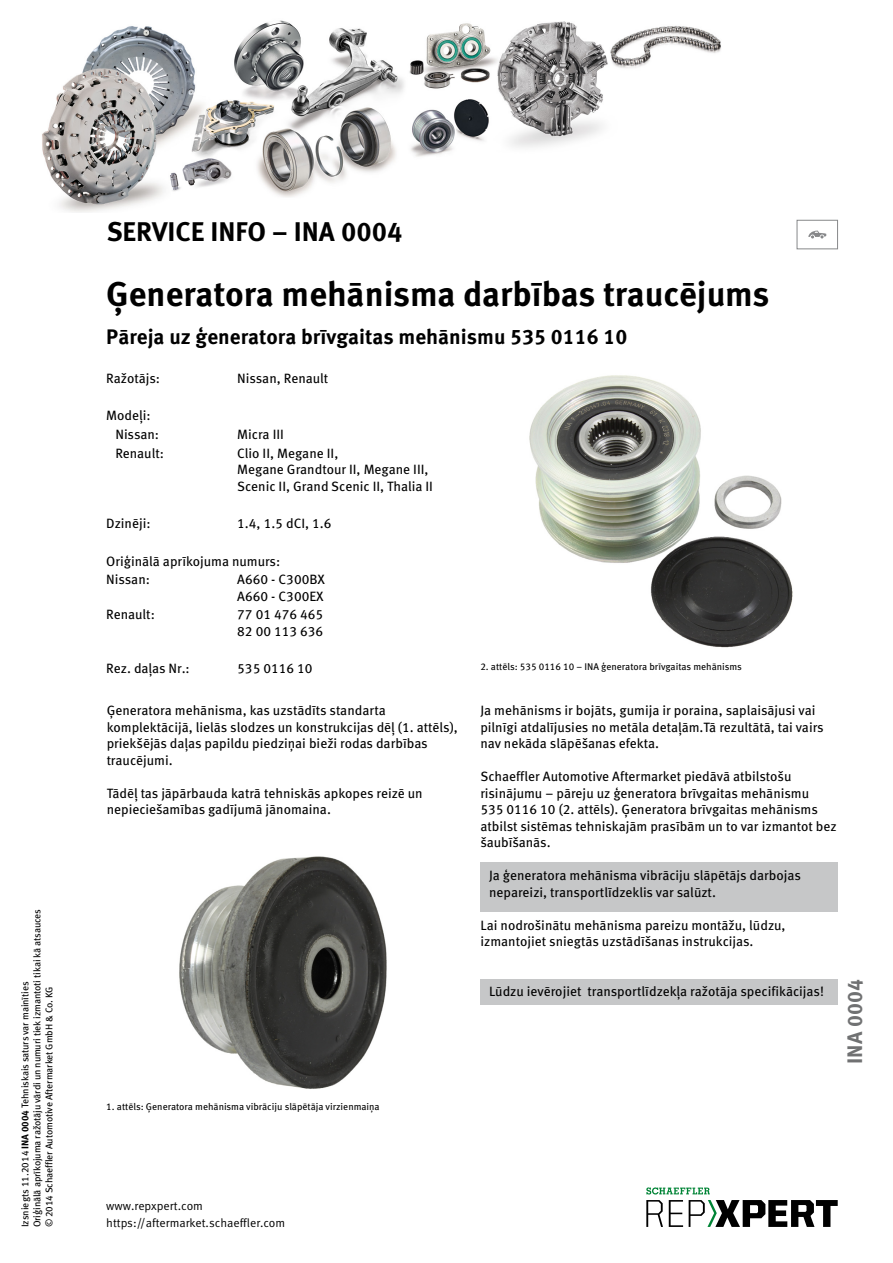
<style>
.page{position:relative;width:893px;height:1263px;background:#fff}
.page>*{position:absolute;margin:0;border:0;box-sizing:border-box;transform-origin:0 0}
.t1{font:700 34.5px "Meta Pro";color:#000}
.t2{font:700 27px "Meta Pro";color:#000}
.t3{font:700 21px "Meta Pro";color:#000}
.t4{font:700 21px "Meta Pro";color:#707172}
.t5{font:13.5px/16.5px "Meta Pro";color:#000}
.t6{font:12px "Meta Pro Norm";color:#000}
.t7{font:9.75px/12px "Meta Pro";letter-spacing:-.01em;color:#000}
.s1{font-weight:700}
</style>
<div class="page">
<div style="left:480px;top:862px;width:358px;height:49px;background:#c6c7c8"></div>
<img style="left:179px;top:856px;width:208px;height:233px">
<img style="left:529px;top:375px;width:264px;height:273px">
<div style="left:480px;top:980px;width:358px;height:25px;background:#c6c7c8"></div>
<div style="left:797px;top:220px;width:41px;height:29px;border:1px solid #87888a"></div>
<svg style="left:808px;top:231px;width:18px;height:7px"></svg>
<img style="left:42px;top:20px;width:679px;height:192px">
<svg style="left:646px;top:1200px;width:17px;height:27px"></svg>
<svg style="left:669px;top:1200px;width:14px;height:27px"></svg>
<svg style="left:689px;top:1200px;width:149px;height:27px"></svg>
<svg style="left:646px;top:1187px;width:64px;height:7px"></svg>
<p class="t7" style="left:31px;top:1227px;width:320px;rotate:-90deg">Oriģinālā aprīkojuma ražotāju vārdi un numuri tiek izmantoti tikai kā atsauces © 2014 Schaeffler Automotive Aftermarket GmbH &amp; Co. KG</p>
<p class="t7" style="left:19px;top:1227px;width:247px;rotate:-90deg">Izsniegts 11.2014 <span class="s1">INA 0004</span> Tehniskais saturs var mainīties</p>
<h2 class="t2" style="left:107px;top:210px;width:297px">SERVICE INFO – INA 0004</h2>
<h1 class="t1" style="left:106px;top:267px;width:665px">Ģeneratora mehānisma darbības traucējums</h1>
<h3 class="t3" style="left:106px;top:320px;width:523px">Pāreja uz ģeneratora brīvgaitas mehānismu 535 0116 10</h3>
<p class="t5" style="left:106px;top:369px;width:55px">Ražotājs:</p>
<p class="t5" style="left:237px;top:369px;width:92px">Nissan, Renault</p>
<p class="t5" style="left:115px;top:405px;width:45px;line-height:18.8px;text-indent:-9px">Modeļi:<br>Nissan:</p>
<p class="t5" style="left:237px;top:425px;width:48px">Micra III</p>
<p class="t5" style="left:115px;top:444px;width:50px">Renault:</p>
<p class="t5" style="left:237px;top:444px;width:197px">Clio II, Megane II,<br>Megane Grandtour II, Megane III,<br>Scenic II, Grand Scenic II, Thalia II</p>
<p class="t5" style="left:106px;top:514px;width:46px">Dzinēji:</p>
<p class="t5" style="left:237px;top:514px;width:96px">1.4, 1.5 dCI, 1.6</p>
<p class="t5" style="left:106px;top:551px;width:176px;line-height:18.8px">Oriģinālā aprīkojuma numurs:<br>Nissan:</p>
<p class="t5" style="left:237px;top:570px;width:89px">A660 - C300BX<br>A660 - C300EX</p>
<p class="t5" style="left:106px;top:606px;width:50px">Renault:</p>
<p class="t5" style="left:237px;top:606px;width:88px">77 01 476 465<br>82 00 113 636</p>
<p class="t5" style="left:106px;top:659px;width:85px">Rez. daļas Nr.:</p>
<p class="t5" style="left:237px;top:659px;width:77px">535 0116 10</p>
<p class="t5" style="left:107px;top:701px;width:353px">Ģeneratora mehānisma, kas uzstādīts standarta komplektācijā, lielās slodzes un konstrukcijas dēļ (1. attēls), priekšējās daļas papildu piedziņai bieži rodas darbības traucējumi.</p>
<p class="t5" style="left:107px;top:784px;width:317px">Tādēļ tas jāpārbauda katrā tehniskās apkopes reizē un nepieciešamības gadījumā jānomaina.</p>
<p class="t7" style="left:480px;top:660px;width:263px">2. attēls: 535 0116 10 – INA ģeneratora brīvgaitas mehānisms</p>
<p class="t5" style="left:480px;top:701px;width:345px">Ja mehānisms ir bojāts, gumija ir poraina, saplaisājusi vai pilnīgi atdalījusies no metāla detaļām.Tā rezultātā, tai vairs nav nekāda slāpēšanas efekta.</p>
<p class="t5" style="left:480px;top:767px;width:358px">Schaeffler Automotive Aftermarket piedāvā atbilstošu risinājumu – pāreju uz ģeneratora brīvgaitas mehānismu<br>535 0116 10 (2. attēls). Ģeneratora brīvgaitas mehānisms atbilst sistēmas tehniskajām prasībām un to var izmantot bez šaubīšanās.</p>
<p class="t5" style="left:489px;top:866px;width:313px">Ja ģeneratora mehānisma vibrāciju slāpētājs darbojas nepareizi, transportlīdzeklis var salūzt.</p>
<p class="t5" style="left:480px;top:916px;width:307px">Lai nodrošinātu mehānisma pareizu montāžu, lūdzu, izmantojiet sniegtās uzstādīšanas instrukcijas.</p>
<p class="t5" style="left:489px;top:982px;width:336px">Lūdzu ievērojiet transportlīdzekļa ražotāja specifikācijas!</p>
<h3 class="t4" style="left:838px;top:1064px;width:86px;rotate:-90deg">INA 0004</h3>
<p class="t7" style="left:106px;top:1100px;width:275px">1. attēls: Ģeneratora mehānisma vibrāciju slāpētāja virzienmaiņa</p>
<p class="t6" style="left:106px;top:1197px;width:98px">www.repxpert.com</p>
<p class="t6" style="left:106px;top:1213px;width:180px">https://aftermarket.schaeffler.com</p>
</div>
